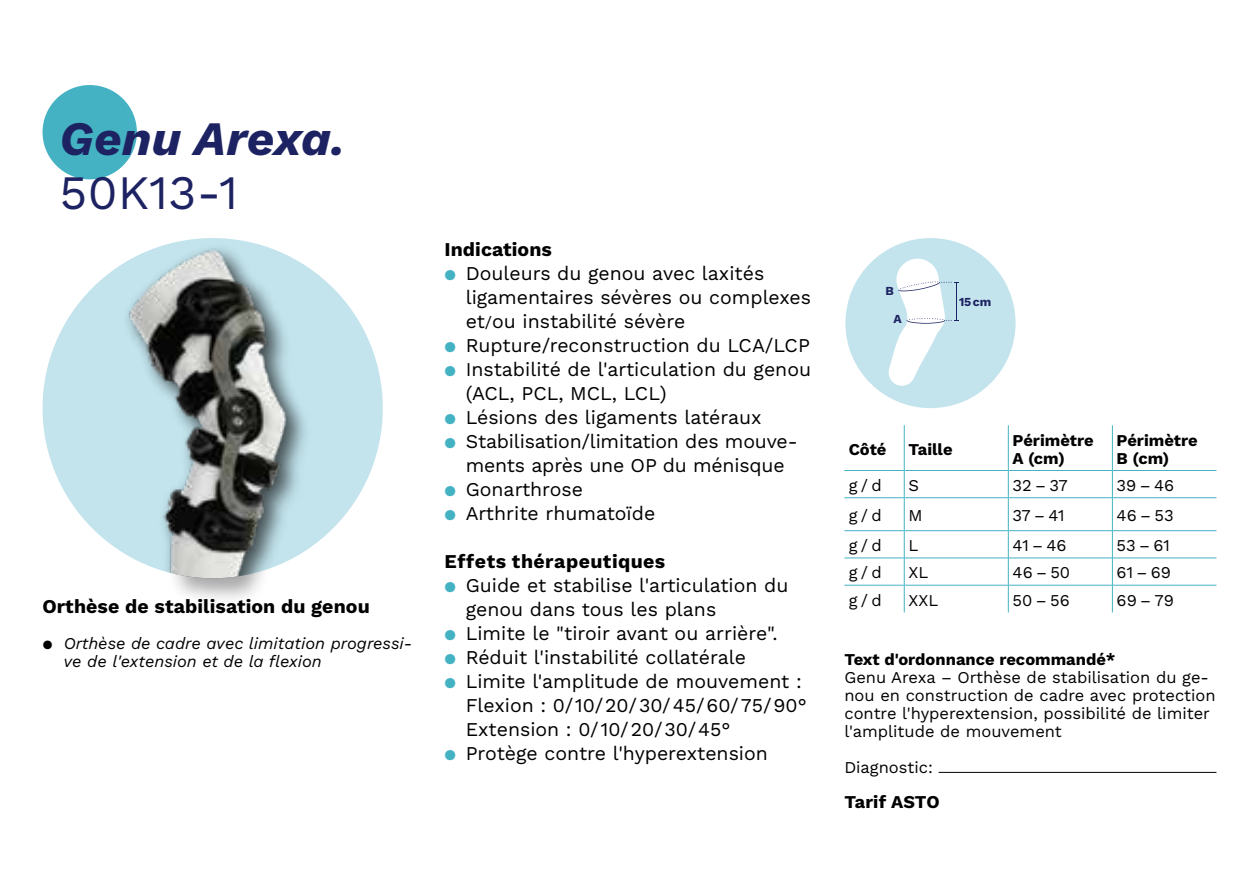
<style>
.page{position:relative;width:1259px;height:893px;background:#fff}
.page>*{position:absolute;margin:0;border:0;box-sizing:border-box;transform-origin:0 0}
.t1{font:italic 700 48px "Work Sans";letter-spacing:.005em;color:#1d2362}
.t2{font:48px "Work Sans";letter-spacing:.005em;color:#1d2362}
.t3{font:19.5px "Work Sans";color:#000}
.t4{font:700 19.5px "Work Sans";letter-spacing:.005em;color:#000}
.t5{font:700 19.5px "Work Sans";letter-spacing:.025em;color:#000}
.t6{font:700 18px "Work Sans";letter-spacing:.005em;color:#000}
.t7{font:16.5px/18px "Work Sans";color:#000}
.t8{font:italic 16.5px/18px "Work Sans";color:#000}
.t9{font:700 16.5px/18px "Work Sans";color:#000}
.t10{font:700 12.3px "Work Sans";color:#1d2362}
.s1{font-weight:700;color:#44b2c3}
.s2{font-size:16.5px}
</style>
<div class="page">
<div style="left:43px;top:85px;width:94px;height:94px;background:#44b2c3;border-radius:50%"></div>
<div style="left:127px;top:247px;width:185px;height:359px;background:#000;opacity:.35"></div>
<div style="left:121px;top:241px;width:185px;height:337px;background:#000;opacity:.5"></div>
<img style="left:43px;top:238px;width:340px;height:340px;border-radius:170px">
<hr style="left:938px;top:772px;width:278px;height:1px;background:#000">
<hr style="left:903px;top:425px;width:1px;height:45px;background:#44b2c3">
<hr style="left:1007px;top:425px;width:2px;height:45px;background:#44b2c3">
<hr style="left:1112px;top:425px;width:1px;height:45px;background:#44b2c3">
<hr style="left:844px;top:470px;width:60px;height:1px;background:#44b2c3">
<hr style="left:904px;top:470px;width:104px;height:1px;background:#44b2c3">
<svg style="left:903px;top:470px;width:1px;height:27px"></svg>
<hr style="left:1008px;top:470px;width:104px;height:1px;background:#44b2c3">
<hr style="left:1007px;top:470px;width:2px;height:28px;background:#44b2c3">
<hr style="left:1112px;top:470px;width:104px;height:1px;background:#44b2c3">
<svg style="left:1112px;top:470px;width:1px;height:27px"></svg>
<hr style="left:844px;top:497px;width:60px;height:1px;background:#44b2c3">
<hr style="left:904px;top:497px;width:104px;height:1px;background:#44b2c3">
<hr style="left:903px;top:498px;width:1px;height:33px;background:#44b2c3">
<hr style="left:1008px;top:497px;width:104px;height:1px;background:#44b2c3">
<hr style="left:1007px;top:498px;width:2px;height:33px;background:#44b2c3">
<hr style="left:1112px;top:497px;width:104px;height:1px;background:#44b2c3">
<hr style="left:1112px;top:498px;width:1px;height:33px;background:#44b2c3">
<hr style="left:844px;top:530px;width:60px;height:1px;background:#44b2c3">
<hr style="left:904px;top:530px;width:104px;height:1px;background:#44b2c3">
<hr style="left:1008px;top:530px;width:104px;height:1px;background:#44b2c3">
<hr style="left:1007px;top:531px;width:2px;height:27px;background:#44b2c3">
<hr style="left:1112px;top:530px;width:104px;height:1px;background:#44b2c3">
<hr style="left:844px;top:557px;width:60px;height:1px;background:#44b2c3">
<hr style="left:904px;top:557px;width:104px;height:1px;background:#44b2c3">
<hr style="left:1008px;top:557px;width:104px;height:1px;background:#44b2c3">
<hr style="left:1007px;top:558px;width:2px;height:27px;background:#44b2c3">
<hr style="left:1112px;top:557px;width:104px;height:1px;background:#44b2c3">
<hr style="left:844px;top:585px;width:60px;height:1px;background:#44b2c3">
<hr style="left:904px;top:585px;width:104px;height:1px;background:#44b2c3">
<svg style="left:903px;top:531px;width:1px;height:81px"></svg>
<hr style="left:1008px;top:585px;width:104px;height:1px;background:#44b2c3">
<hr style="left:1007px;top:585px;width:2px;height:27px;background:#44b2c3">
<hr style="left:1112px;top:585px;width:104px;height:1px;background:#44b2c3">
<svg style="left:1112px;top:531px;width:1px;height:81px"></svg>
<div style="left:845px;top:238px;width:170px;height:170px;background:#c3e4ed;border-radius:50%"></div>
<svg style="left:888px;top:258px;width:70px;height:128px"></svg>
<h1 class="t1" style="left:60px;top:102px;width:287px">Genu Arexa.</h1>
<h1 class="t2" style="left:60px;top:156px;width:180px">50K13-1</h1>
<p class="t4" style="left:43px;top:592px;width:329px">Orthèse de stabilisation du genou</p>
<p class="t8" style="left:64px;top:634px;width:350px;text-indent:-21px">⚫ Orthèse de cadre avec limitation progressi&shy;ve de l'extension et de la flexion</p>
<p class="t4" style="left:444px;top:235px;width:109px">Indications</p>
<p class="t3" style="left:444px;top:259px;width:321px"><span class="s1">⚫</span> Douleurs du genou avec laxités</p>
<p class="t3" style="left:466px;top:283px;width:347px">ligamentaires sévères ou complexes</p>
<p class="t3" style="left:466px;top:307px;width:221px">et<span class="s2">/</span>ou instabilité sévère</p>
<p class="t3" style="left:444px;top:331px;width:367px"><span class="s1">⚫</span> Rupture/reconstruction du LCA/LCP</p>
<p class="t3" style="left:444px;top:355px;width:368px"><span class="s1">⚫</span> Instabilité de l'articulation du genou</p>
<p class="t3" style="left:466px;top:379px;width:202px">(ACL, PCL, MCL, LCL)</p>
<p class="t3" style="left:444px;top:403px;width:319px"><span class="s1">⚫</span> Lésions des ligaments latéraux</p>
<p class="t3" style="left:444px;top:427px;width:355px"><span class="s1">⚫</span> Stabilisation/limitation des mouve-</p>
<p class="t3" style="left:466px;top:451px;width:320px">ments après une OP du ménisque</p>
<p class="t3" style="left:444px;top:475px;width:140px"><span class="s1">⚫</span> Gonarthrose</p>
<p class="t3" style="left:444px;top:499px;width:212px"><span class="s1">⚫</span> Arthrite rhumatoïde</p>
<p class="t5" style="left:444px;top:547px;width:222px">Effets thérapeutiques</p>
<p class="t3" style="left:444px;top:571px;width:345px"><span class="s1">⚫</span> Guide et stabilise l'articulation du</p>
<p class="t3" style="left:466px;top:595px;width:252px">genou dans tous les plans</p>
<p class="t3" style="left:444px;top:619px;width:335px"><span class="s1">⚫</span> Limite le "tiroir avant ou arrière".</p>
<p class="t3" style="left:444px;top:643px;width:303px"><span class="s1">⚫</span> Réduit l'instabilité collatérale</p>
<p class="t3" style="left:444px;top:667px;width:359px"><span class="s1">⚫</span> Limite l'amplitude de mouvement :</p>
<p class="t3" style="left:466px;top:691px;width:342px">Flexion : 0/ 10/ 20/ 30/ 45/ 60/ 75/ 90°</p>
<p class="t3" style="left:466px;top:715px;width:266px">Extension : 0/ 10/ 20/ 30/ 45°</p>
<p class="t3" style="left:444px;top:739px;width:325px"><span class="s1">⚫</span> Protège contre l'hyperextension</p>
<p class="t10" style="left:885px;top:282px;width:10px">B</p>
<p class="t10" style="left:893px;top:310px;width:10px">A</p>
<p class="t10" style="left:959px;top:292px;width:34px">15 cm</p>
<p class="t9" style="left:848px;top:439px;width:39px">Côté</p>
<p class="t9" style="left:908px;top:439px;width:46px">Taille</p>
<p class="t9" style="left:1012px;top:430px;width:82px">Périmètre<br>A (cm)</p>
<p class="t9" style="left:1116px;top:430px;width:82px">Périmètre<br>B (cm)</p>
<p class="t7" style="left:848px;top:476px;width:35px">g / d</p>
<p class="t7" style="left:908px;top:476px;width:12px">S</p>
<p class="t7" style="left:1012px;top:476px;width:57px">32 – 37</p>
<p class="t7" style="left:1116px;top:476px;width:59px">39 – 46</p>
<p class="t7" style="left:848px;top:506px;width:35px">g / d</p>
<p class="t7" style="left:908px;top:506px;width:16px">M</p>
<p class="t7" style="left:1012px;top:506px;width:54px">37 – 41</p>
<p class="t7" style="left:1116px;top:506px;width:58px">46 – 53</p>
<p class="t7" style="left:848px;top:536px;width:35px">g / d</p>
<p class="t7" style="left:908px;top:536px;width:11px">L</p>
<p class="t7" style="left:1012px;top:536px;width:56px">41 – 46</p>
<p class="t7" style="left:1116px;top:536px;width:55px">53 – 61</p>
<p class="t7" style="left:848px;top:563px;width:35px">g / d</p>
<p class="t7" style="left:908px;top:563px;width:21px">XL</p>
<p class="t7" style="left:1012px;top:563px;width:59px">46 – 50</p>
<p class="t7" style="left:1116px;top:563px;width:56px">61 – 69</p>
<p class="t7" style="left:848px;top:590px;width:35px">g / d</p>
<p class="t7" style="left:908px;top:590px;width:31px">XXL</p>
<p class="t7" style="left:1012px;top:590px;width:59px">50 – 56</p>
<p class="t7" style="left:1116px;top:590px;width:59px">69 – 79</p>
<p class="t9" style="left:844px;top:649px;width:273px">Text d'ordonnance recommandé*</p>
<p class="t7" style="left:844px;top:667px;width:373px">Genu Arexa – Orthèse de stabilisation du ge&shy;nou en construction de cadre avec protection contre l'hyperextension, possibilité de limiter l'amplitude de mouvement</p>
<p class="t7" style="left:844px;top:757px;width:90px">Diagnostic:</p>
<p class="t6" style="left:844px;top:788px;width:97px">Tarif ASTO</p>
</div>
